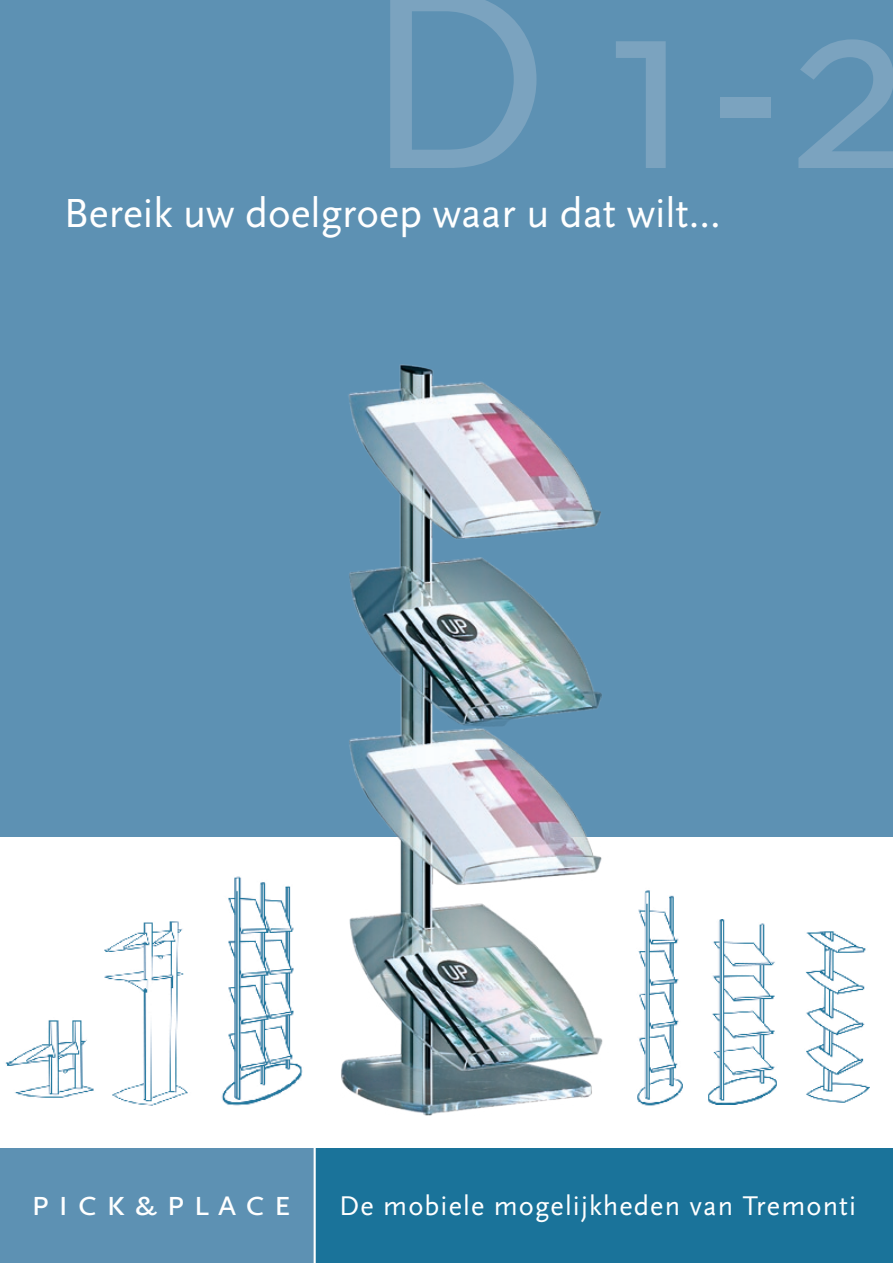
<style>
.page{position:relative;width:893px;height:1263px;background:#5d91b3}
.page>*{position:absolute;margin:0;border:0;box-sizing:border-box;transform-origin:0 0}
.t1{font:265.05px "Scala Sans";color:#7ba3bf}
.t2{font:42.45px "Scala Sans";color:#fff}
.t3{font:37.8px "Scala Sans Caps";letter-spacing:.22em;color:#fff}
.t4{font:28.35px "Scala Sans";letter-spacing:.04em;color:#fff}
</style>
<div class="page">
<div style="left:0;top:839px;width:893px;height:424px;background:#1a739a"></div>
<div style="left:0;top:867px;width:315px;height:396px;background:#5d91b3"></div>
<div style="left:0;top:838px;width:893px;height:310px;background:#fff"></div>
<hr style="left:314px;top:1144px;width:2px;height:119px;background:#fff">
<img style="left:637px;top:890px;width:46px;height:216px">
<img style="left:104px;top:921px;width:84px;height:185px">
<img style="left:5px;top:1017px;width:116px;height:82px">
<img style="left:221px;top:876px;width:82px;height:230px">
<img style="left:708px;top:919px;width:69px;height:186px">
<img style="left:805px;top:931px;width:65px;height:172px">
<img style="left:322px;top:364px;width:297px;height:752px">
<h1 class="t1" style="left:361px;top:-62px;width:558px">D 1-2</h1>
<h2 class="t2" style="left:64px;top:190px;width:658px">Bereik uw doelgroep waar u dat wilt...</h2>
<h3 class="t3" style="left:31px;top:1182px;width:262px">pick&amp;place</h3>
<p class="t4" style="left:339px;top:1191px;width:518px">De mobiele mogelijkheden van Tremonti</p>
</div>
